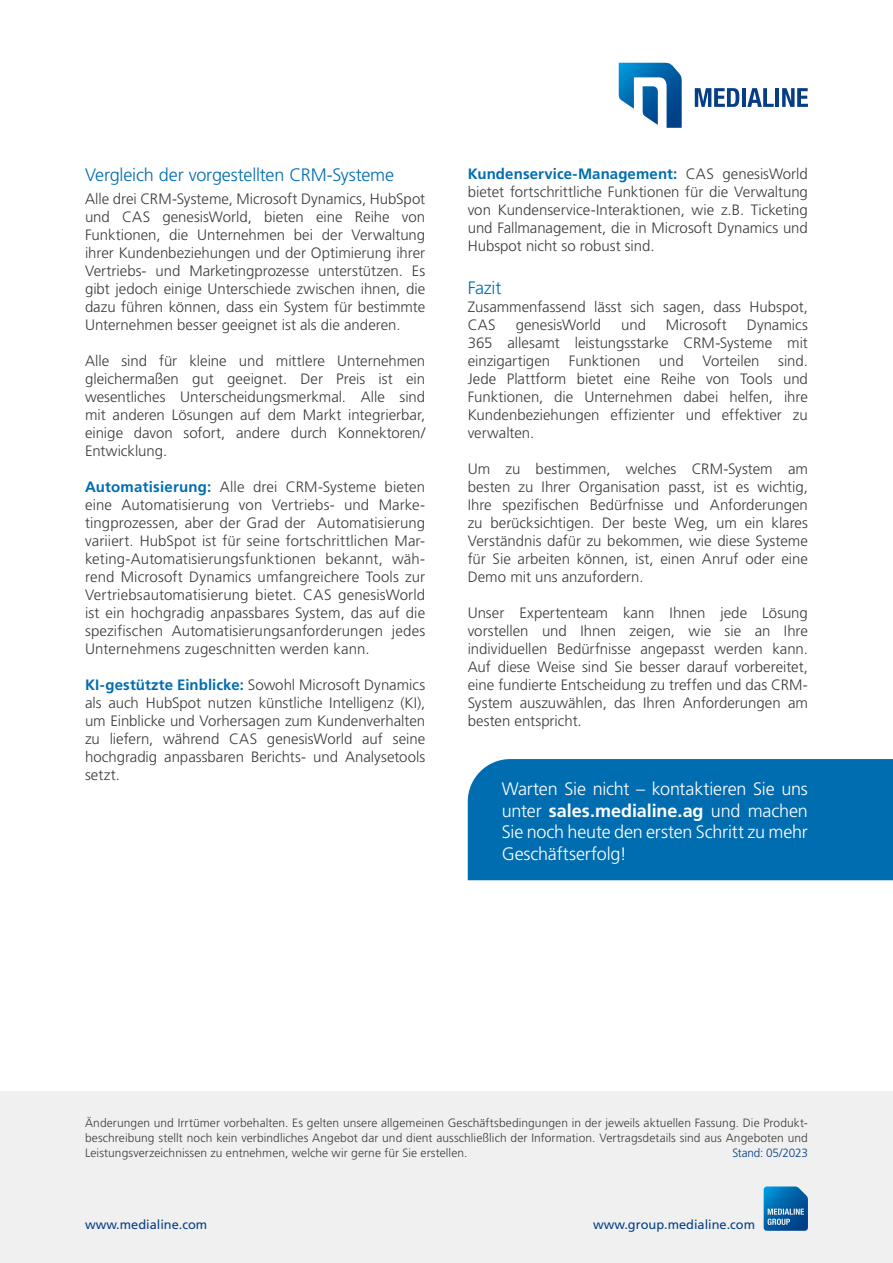
<style>
.page{position:relative;width:893px;height:1263px;background:#fff}
.page>*{position:absolute;margin:0;border:0;box-sizing:border-box;transform-origin:0 0}
.t1{font:300 18px/21.6px "Frutiger LT Pro";letter-spacing:-.01em;color:#fff;text-align:justify}
.t2{font:300 18px "Frutiger LT Pro";letter-spacing:-.01em;color:#006db1}
.t3{font:300 15px/18px "Frutiger LT Pro";color:#3c3c3b;text-align:justify}
.t4{font:12.75px "Frutiger LT Pro";color:#063e85}
.t5{font:300 12px/15px "Frutiger LT Pro";letter-spacing:.005em;color:#3c3c3b;text-align:justify}
.t6{font:300 12px "Frutiger LT Pro";letter-spacing:-.015em;color:#063e85}
.s1{font-weight:700;color:#006db1}
.s2{font-weight:700}
</style>
<div class="page">
<div style="left:468px;top:759px;width:425px;height:121px;background:#006db1"></div>
<div style="left:0;top:1091px;width:893px;height:172px;background:#f0f0f0"></div>
<svg style="left:695px;top:88px;width:44px;height:19px"></svg>
<hr style="left:742px;top:88px;width:4px;height:19px;background:#063e85">
<svg style="left:747px;top:88px;width:27px;height:19px"></svg>
<hr style="left:775px;top:88px;width:4px;height:19px;background:#063e85">
<svg style="left:782px;top:88px;width:26px;height:19px"></svg>
<svg style="left:618px;top:63px;width:64px;height:65px"></svg>
<svg style="left:764px;top:1186px;width:44px;height:45px;background:#2375b0"></svg>
<p class="t2" style="left:85px;top:165px;width:311px">Vergleich der vorgestellten CRM-Systeme</p>
<p class="t3" style="left:85px;top:190px;width:342px">Alle drei CRM-Systeme, Microsoft Dynamics, HubSpot und CAS genesisWorld, bieten eine Reihe von Funktionen, die Unternehmen bei der Verwaltung ihrer Kundenbeziehungen und der Optimierung ihrer Vertriebs- und Marketingprozesse unterstützen. Es gibt jedoch einige Unterschiede zwischen ihnen, die dazu führen können, dass ein System für bestimmte Unternehmen besser geeignet ist als die anderen.</p>
<p class="t3" style="left:85px;top:352px;width:342px">Alle sind für kleine und mittlere Unternehmen gleichermaßen gut geeignet. Der Preis ist ein wesentliches Unterscheidungsmerkmal. Alle sind mit anderen Lösungen auf dem Markt integrierbar, einige davon sofort, andere durch Konnektoren/ Entwicklung.</p>
<p class="t3" style="left:85px;top:478px;width:342px"><span class="s1">Automatisierung:</span> Alle drei CRM-Systeme bieten eine Automatisierung von Vertriebs- und Marke&shy;tingprozessen, aber der Grad der Automatisierung variiert. HubSpot ist für seine fortschrittlichen Mar&shy;keting-Automatisierungsfunktionen bekannt, wäh&shy;rend Microsoft Dynamics umfangreichere Tools zur Vertriebsautomatisierung bietet. CAS genesisWorld ist ein hochgradig anpassbares System, das auf die spezifischen Automatisierungsanforderungen jedes Unternehmens zugeschnitten werden kann.</p>
<p class="t3" style="left:85px;top:676px;width:342px"><span class="s1">KI-gestützte Einblicke:</span> Sowohl Microsoft Dynamics als auch HubSpot nutzen künstliche Intelligenz (KI), um Einblicke und Vorhersagen zum Kundenverhalten zu liefern, während CAS genesisWorld auf seine hochgradig anpassbaren Berichts- und Analysetools setzt.</p>
<p class="t3" style="left:468px;top:165px;width:342px"><span class="s1">Kundenservice-Management:</span> CAS genesisWorld bietet fortschrittliche Funktionen für die Verwaltung von Kundenservice-Interaktionen, wie z.B. Ticketing und Fallmanagement, die in Microsoft Dynamics und Hubspot nicht so robust sind.</p>
<p class="t2" style="left:468px;top:278px;width:35px">Fazit</p>
<p class="t3" style="left:468px;top:298px;width:342px">Zusammenfassend lässt sich sagen, dass Hubspot,<br>CAS</p>
<p class="t3" style="left:516px;top:316px;width:87px">genesisWorld</p>
<p class="t3" style="left:621px;top:316px;width:26px">und</p>
<p class="t3" style="left:666px;top:316px;width:62px">Microsoft</p>
<p class="t3" style="left:468px;top:316px;width:342px;text-indent:279px">Dynamics 365 allesamt leistungsstarke CRM-Systeme mit einzigartigen Funktionen und Vorteilen sind.<br>Jede Plattform bietet eine Reihe von Tools und Funktionen, die Unternehmen dabei helfen, ihre Kundenbeziehungen effizienter und effektiver zu verwalten.</p>
<p class="t3" style="left:468px;top:460px;width:342px">Um zu bestimmen, welches CRM-System am besten zu Ihrer Organisation passt, ist es wichtig, Ihre spezifischen Bedürfnisse und Anforderungen zu berücksichtigen. Der beste Weg, um ein klares Verständnis dafür zu bekommen, wie diese Systeme für Sie arbeiten können, ist, einen Anruf oder eine Demo mit uns anzufordern.</p>
<p class="t3" style="left:468px;top:604px;width:342px">Unser Expertenteam kann Ihnen jede Lösung vorstellen und Ihnen zeigen, wie sie an Ihre individuellen Bedürfnisse angepasst werden kann.<br>Auf diese Weise sind Sie besser darauf vorbereitet, eine fundierte Entscheidung zu treffen und das CRM-System auszuwählen, das Ihren Anforderungen am besten entspricht.</p>
<p class="t1" style="left:502px;top:778px;width:308px">Warten Sie nicht – kontaktieren Sie uns unter <span class="s2">sales.medialine.ag</span> und machen Sie noch heute den ersten Schritt zu mehr Geschäftserfolg!</p>
<p class="t5" style="left:85px;top:1115px;width:724px">Änderungen und Irrtümer vorbehalten. Es gelten unsere allgemeinen Geschäftsbedingungen in der jeweils aktuellen Fassung. Die Produkt&shy;beschreibung stellt noch kein verbindliches Angebot dar und dient ausschließlich der Information. Vertragsdetails sind aus Angeboten und Leistungsverzeichnissen zu entnehmen, welche wir gerne für Sie erstellen.</p>
<p class="t6" style="left:732px;top:1145px;width:77px">Stand: 05/2023</p>
<p class="t4" style="left:85px;top:1216px;width:124px">www.medialine.com</p>
<p class="t4" style="left:593px;top:1216px;width:164px">www.group.medialine.com</p>
</div>
